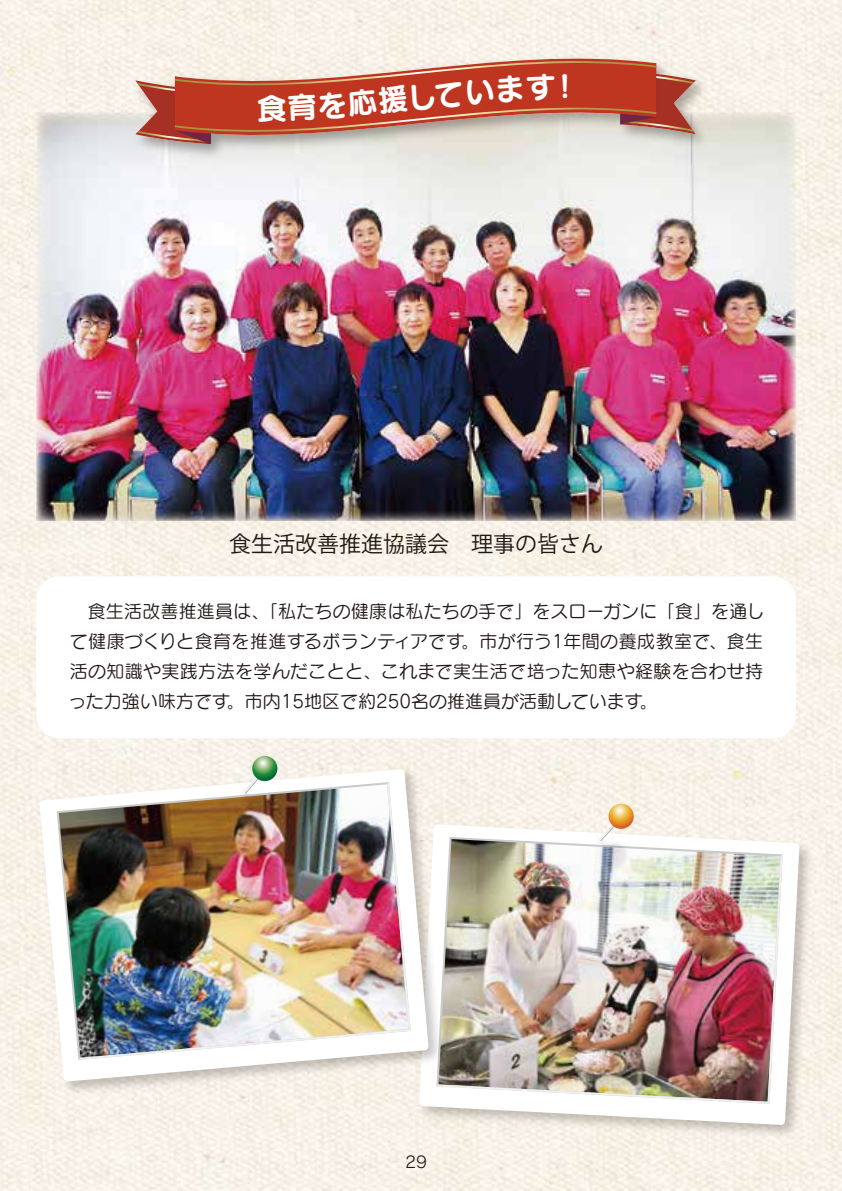
<style>
.page{position:relative;width:842px;height:1191px;background:#fff}
.page>*{position:absolute;margin:0;border:0;box-sizing:border-box;transform-origin:0 0}
.t1{font:22px "Koz Go Pro";color:#211714}
.t2{font:18px/30px "Seurat Pro M";color:#211714;text-align:justify}
.t3{font:16px "Rodin Pro M";color:#211714}
</style>
<div class="page">
<img style="left:0;top:0;width:842px;height:1191px">
<div style="left:36px;top:576px;width:760px;height:162px;background:#fff;border-radius:23px"></div>
<img style="left:36px;top:112px;width:759px;height:408px">
<img style="left:413px;top:818px;width:404px;height:324px">
<svg style="left:419px;top:824px;width:380px;height:301px"></svg>
<svg style="left:446px;top:836px;width:338px;height:17px"></svg>
<img style="left:527px;top:766px;width:171px;height:87px">
<svg style="left:599px;top:803px;width:35px;height:37px"></svg>
<img style="left:33px;top:763px;width:413px;height:336px">
<svg style="left:40px;top:769px;width:389px;height:312px"></svg>
<img style="left:56px;top:781px;width:21px;height:280px">
<img style="left:172px;top:738px;width:171px;height:43px">
<svg style="left:243px;top:766px;width:18px;height:15px"></svg>
<svg style="left:252px;top:756px;width:25px;height:25px"></svg>
<img style="left:435px;top:853px;width:349px;height:251px">
<img style="left:77px;top:781px;width:335px;height:280px">
<img style="left:127px;top:51px;width:588px;height:112px">
<svg style="left:175px;top:43px;width:481px;height:107px;fill:#f5efe6"></svg>
<svg style="left:135px;top:57px;width:561px;height:87px"></svg>
<p class="t1" style="left:229px;top:530px;width:376px">食生活改善推進協議会　理事の皆さん</p>
<p class="t2" style="left:69px;top:595px;width:697px">　食生活改善推進員は、「私たちの健康は私たちの手で」をスローガンに「食」を通して健康づくりと食育を推進するボランティアです。市が行う1年間の養成教室で、食生活の知識や実践方法を学んだことと、これまで実生活で培った知恵や経験を合わせ持った力強い味方です。市内15地区で約250名の推進員が活動しています。</p>
<p class="t3" style="left:405px;top:1151px;width:24px">29</p>
</div>
